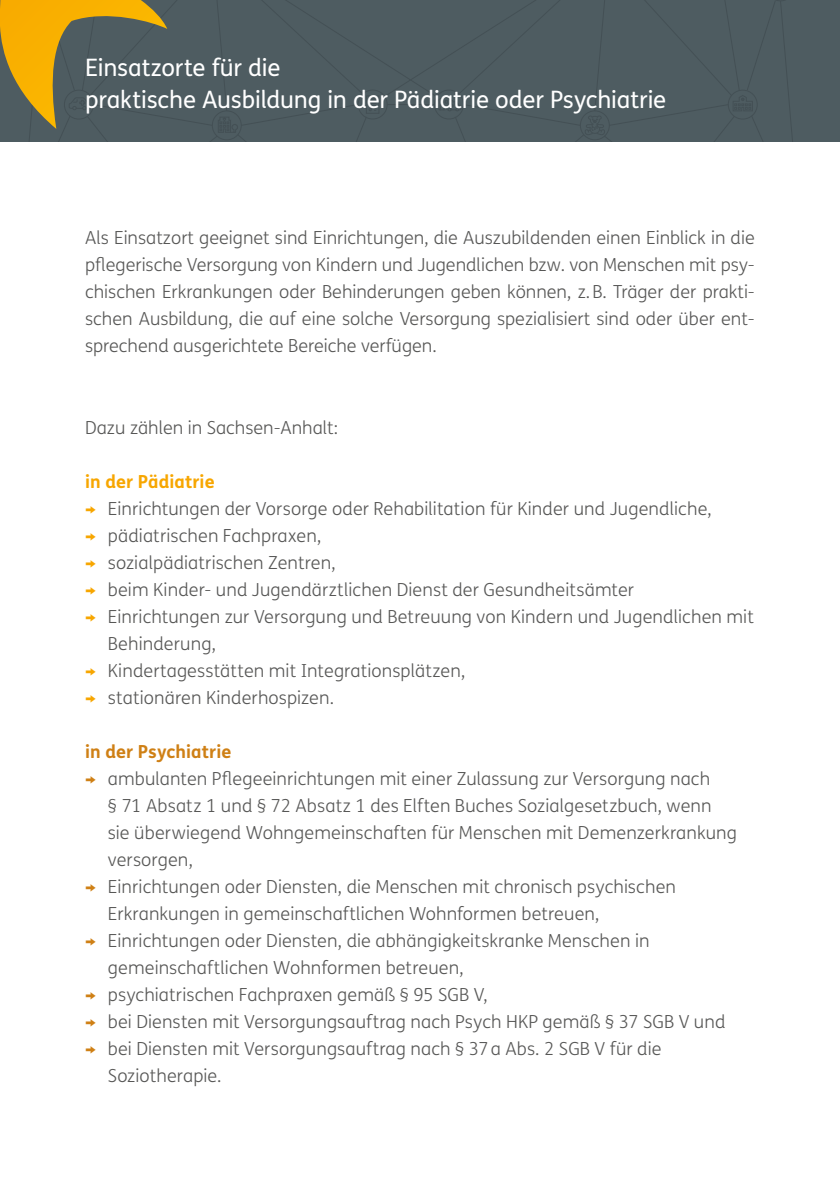
<style>
.page{position:relative;width:840px;height:1191px;background:#fff}
.page>*{position:absolute;margin:0;border:0;box-sizing:border-box;transform-origin:0 0}
.t1{font:24px/32px "FS Me";letter-spacing:-.005em;color:#fff}
.t2{font:300 18px/27px "FS Me";letter-spacing:.005em;color:#575756}
.t3{font:700 18px "FS Me";letter-spacing:.005em;color:#cf8015}
.t4{font:700 18px "FS Me";letter-spacing:.005em;color:#f7a600}
.s1{font-family:"Proxima Nova";color:#f7a600}
.s2{font-family:"Proxima Nova";color:#cf8015}
</style>
<div class="page">
<div style="left:0;top:0;width:839px;height:142px;background:#4e5c61"></div>
<svg style="left:0;top:0;width:793px;height:142px"></svg>
<p class="t1" style="left:85px;top:51px;width:582px">Einsatzorte für die<br>praktische Ausbildung in der Pädiatrie oder Psychiatrie</p>
<p class="t2" style="left:85px;top:224px;width:670px;text-align:justify">Als Einsatzort geeignet sind Einrichtungen, die Auszubildenden einen Einblick in die pflegerische Versorgung von Kindern und Jugendlichen bzw. von Menschen mit psy&shy;chischen Erkrankungen oder Behinderungen geben können, z.B. Träger der prakti&shy;schen Ausbildung, die auf eine solche Versorgung spezialisiert sind oder über ent&shy;sprechend ausgerichtete Bereiche verfügen.</p>
<p class="t2" style="left:85px;top:413px;width:254px">Dazu zählen in Sachsen-Anhalt:</p>
<p class="t4" style="left:85px;top:467px;width:131px">in der Pädiatrie</p>
<p class="t2" style="left:85px;top:494px;width:627px"><span class="s1">→</span> Einrichtungen der Vorsorge oder Rehabilitation für Kinder und Jugendliche,</p>
<p class="t2" style="left:85px;top:521px;width:237px"><span class="s1">→</span> pädiatrischen Fachpraxen,</p>
<p class="t2" style="left:85px;top:548px;width:252px"><span class="s1">→</span> sozialpädiatrischen Zentren,</p>
<p class="t2" style="left:85px;top:575px;width:550px"><span class="s1">→</span> beim Kinder- und Jugendärztlichen Dienst der Gesundheitsämter</p>
<p class="t2" style="left:108px;top:602px;width:647px;text-indent:-23px"><span class="s1">→</span> Einrichtungen zur Versorgung und Betreuung von Kindern und Jugendlichen mit<br>Behinderung,</p>
<p class="t2" style="left:85px;top:656px;width:381px"><span class="s1">→</span> Kindertagesstätten mit Integrationsplätzen,</p>
<p class="t2" style="left:85px;top:683px;width:250px"><span class="s1">→</span> stationären Kinderhospizen.</p>
<p class="t3" style="left:85px;top:737px;width:148px">in der Psychiatrie</p>
<p class="t2" style="left:108px;top:764px;width:630px;text-indent:-23px"><span class="s2">→</span> ambulanten Pflegeeinrichtungen mit einer Zulassung zur Versorgung nach<br>§ 71 Absatz 1 und § 72 Absatz 1 des Elften Buches Sozialgesetzbuch, wenn sie überwiegend Wohngemeinschaften für Menschen mit Demenzerkrankung versorgen,</p>
<p class="t2" style="left:108px;top:872px;width:569px;text-indent:-23px"><span class="s2">→</span> Einrichtungen oder Diensten, die Menschen mit chronisch psychischen<br>Erkrankungen in gemeinschaftlichen Wohnformen betreuen,</p>
<p class="t2" style="left:108px;top:926px;width:543px;text-indent:-23px"><span class="s2">→</span> Einrichtungen oder Diensten, die abhängigkeitskranke Menschen in gemeinschaftlichen Wohnformen betreuen,</p>
<p class="t2" style="left:85px;top:980px;width:404px"><span class="s2">→</span> psychiatrischen Fachpraxen gemäß § 95 SGB V,</p>
<p class="t2" style="left:85px;top:1007px;width:641px"><span class="s2">→</span> bei Diensten mit Versorgungsauftrag nach Psych HKP gemäß § 37 SGB V und</p>
<p class="t2" style="left:108px;top:1034px;width:555px;text-indent:-23px"><span class="s2">→</span> bei Diensten mit Versorgungsauftrag nach § 37a Abs. 2 SGB V für die<br>Soziotherapie.</p>
</div>
